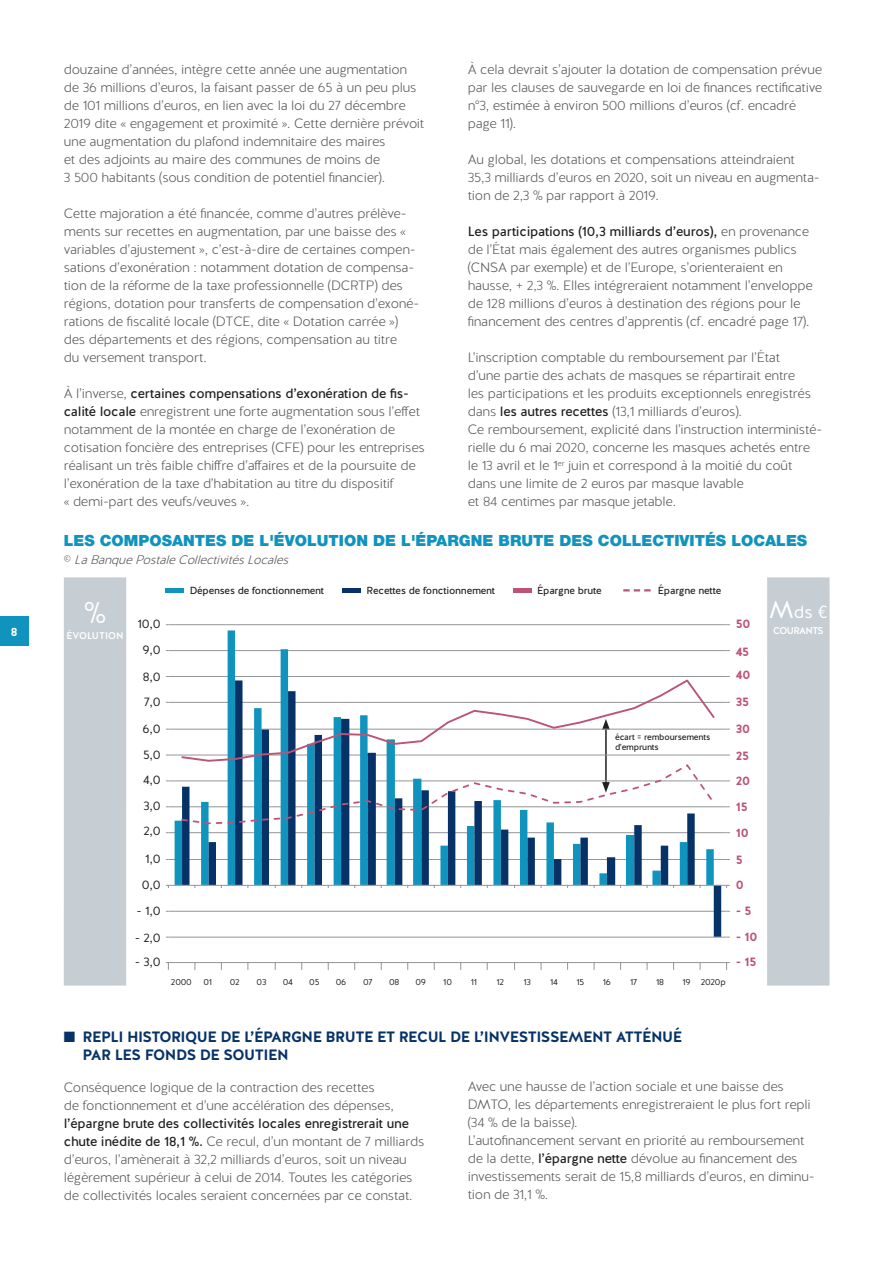
<style>
.page{position:relative;width:893px;height:1263px;background:#fff}
.page>*{position:absolute;margin:0;border:0;box-sizing:border-box;transform-origin:0 0}
.t1{font:30px "Halis R";color:#fff}
.t2{font:17.55px "Halis R";color:#fff}
.t3{font:900 15.45px "Helvetica Neue LT Std";color:#1093bd}
.t4{font:700 15px/18px "Halis R";letter-spacing:-.035em;color:#073268}
.t5{font:300 13.5px/18px "Halis R";letter-spacing:-.02em;color:#57585a}
.t6{font:12.3px/26px "Halis R";color:#231f20;text-align:center}
.t7{font:italic 300 12.3px "Halis R";color:#57585a}
.t8{font:700 12.3px/25.3px "Halis R";letter-spacing:-.02em;color:#bd5376}
.t9{font:700 12px "Halis R";color:#fff}
.t10{font:10.2px "Halis R";letter-spacing:-.02em;color:#231f20}
.t11{font:500 9.75px "Halis R";color:#fff}
.t12{font:500 9.75px "Halis R";letter-spacing:-.06em;color:#fff}
.t13{font:8.85px "Halis R";letter-spacing:-.02em;color:#231f20}
.t14{font:8.85px/10.4px "Halis R";letter-spacing:-.02em;color:#231f20}
.s1{font-weight:400;color:#231f20}
.s2{font-style:normal}
.s3{font-size:24.3px}
</style>
<div class="page">
<div style="left:0;top:617px;width:29px;height:29px;background:#1093bd"></div>
<div style="left:64px;top:577px;width:62px;height:408px;background:#c6ced4"></div>
<div style="left:767px;top:577px;width:63px;height:408px;background:#c6ced4"></div>
<hr style="left:343px;top:588px;width:18px;height:4px;background:#073268">
<hr style="left:513px;top:588px;width:18px;height:4px;background:#bd5376">
<hr style="left:166px;top:588px;width:18px;height:4px;background:#1093bd">
<svg style="left:623px;top:589px;width:28px;height:2px"></svg>
<hr style="left:168px;top:624px;width:559px;height:1px;background:#939598">
<hr style="left:168px;top:650px;width:559px;height:1px;background:#939598">
<hr style="left:168px;top:676px;width:559px;height:1px;background:#939598">
<hr style="left:168px;top:702px;width:559px;height:1px;background:#939598">
<hr style="left:168px;top:729px;width:559px;height:1px;background:#939598">
<hr style="left:168px;top:754px;width:559px;height:1px;background:#939598">
<hr style="left:168px;top:780px;width:559px;height:1px;background:#939598">
<hr style="left:168px;top:806px;width:559px;height:1px;background:#939598">
<hr style="left:168px;top:832px;width:559px;height:1px;background:#939598">
<hr style="left:168px;top:859px;width:559px;height:1px;background:#939598">
<hr style="left:168px;top:911px;width:559px;height:1px;background:#939598">
<hr style="left:168px;top:937px;width:559px;height:1px;background:#939598">
<svg style="left:175px;top:630px;width:114px;height:255px"></svg>
<svg style="left:182px;top:701px;width:539px;height:236px"></svg>
<hr style="left:168px;top:885px;width:559px;height:1px;background:#939598">
<hr style="left:168px;top:962px;width:559px;height:1px;background:#939598">
<svg style="left:726px;top:962px;width:4px;height:8px"></svg>
<svg style="left:166px;top:962px;width:3px;height:8px"></svg>
<svg style="left:180px;top:678px;width:536px;height:85px"></svg>
<svg style="left:181px;top:764px;width:531px;height:60px"></svg>
<p class="t9" style="left:11px;top:624px;width:8px">8</p>
<p class="t5" style="left:64px;top:61px;width:362px">douzaine d’années, intègre cette année une augmentation de 36 millions d’euros, la faisant passer de 65 à un peu plus de 101 millions d’euros, en lien avec la loi du 27 décembre 2019 dite « engagement et proximité ». Cette dernière prévoit une augmentation du plafond indemnitaire des maires<br>et des adjoints au maire des communes de moins de<br>3 500 habitants (sous condition de potentiel financier).</p>
<p class="t5" style="left:64px;top:205px;width:357px">Cette majoration a été financée, comme d’autres prélève&shy;ments sur recettes en augmentation, par une baisse des « variables d’ajustement », c’est-à-dire de certaines compen&shy;sations d’exonération : notamment dotation de compensa&shy;tion de la réforme de la taxe professionnelle (DCRTP) des régions, dotation pour transferts de compensation d’exoné&shy;rations de fiscalité locale (DTCE, dite « Dotation carrée ») des départements et des régions, compensation au titre<br>du versement transport.</p>
<p class="t5" style="left:64px;top:385px;width:363px">À l’inverse, <span class="s1">certaines compensations d’exonération de fis&shy;calité locale</span> enregistrent une forte augmentation sous l’effet notamment de la montée en charge de l’exonération de cotisation foncière des entreprises (CFE) pour les entreprises réalisant un très faible chiffre d’affaires et de la poursuite de l’exonération de la taxe d’habitation au titre du dispositif<br>« demi-part des veufs/veuves ».</p>
<p class="t5" style="left:468px;top:61px;width:356px">À cela devrait s’ajouter la dotation de compensation prévue par les clauses de sauvegarde en loi de finances rectificative n°3, estimée à environ 500 millions d’euros (cf. encadré page 11).</p>
<p class="t5" style="left:468px;top:151px;width:353px">Au global, les dotations et compensations atteindraient<br>35,3 milliards d’euros en 2020, soit un niveau en augmenta&shy;tion de 2,3 % par rapport à 2019.</p>
<p class="t5" style="left:468px;top:223px;width:347px"><span class="s1">Les participations (10,3 milliards d’euros),</span> en provenance de l’État mais également des autres organismes publics (CNSA par exemple) et de l’Europe, s’orienteraient en hausse, + 2,3 %. Elles intégreraient notamment l’enveloppe de 128 millions d’euros à destination des régions pour le financement des centres d’apprentis (cf. encadré page 17).</p>
<p class="t5" style="left:468px;top:349px;width:356px">L’inscription comptable du remboursement par l’État<br>d’une partie des achats de masques se répartirait entre<br>les participations et les produits exceptionnels enregistrés dans <span class="s1">les autres recettes</span> (13,1 milliards d’euros).<br>Ce remboursement, explicité dans l’instruction interministé&shy;rielle du 6 mai 2020, concerne les masques achetés entre le 13 avril et le 1<sup>er</sup> juin et correspond à la moitié du coût dans une limite de 2 euros par masque lavable<br>et 84 centimes par masque jetable.</p>
<p class="t3" style="left:64px;top:531px;width:745px">LES COMPOSANTES DE L'ÉVOLUTION DE L'ÉPARGNE BRUTE DES COLLECTIVITÉS LOCALES</p>
<p class="t7" style="left:64px;top:552px;width:230px"><span class="s2">©</span> LaBanquePostaleCollectivitésLocales</p>
<h1 class="t1" style="left:84px;top:593px;width:23px">%</h1>
<p class="t11" style="left:66px;top:629px;width:59px">ÉVOLUTION</p>
<p class="t10" style="left:190px;top:584px;width:136px">Dépenses de fonctionnement</p>
<p class="t10" style="left:367px;top:584px;width:130px">Recettes de fonctionnement</p>
<p class="t10" style="left:537px;top:584px;width:66px">Épargne brute</p>
<p class="t10" style="left:658px;top:584px;width:65px">Épargne nette</p>
<p class="t2" style="left:769px;top:601px;width:60px"><span class="s3">M</span>ds €</p>
<p class="t12" style="left:773px;top:624px;width:52px">COURANTS</p>
<p class="t8" style="left:736px;top:611px;width:16px">50</p>
<p class="t8" style="left:736px;top:640px;width:16px;line-height:23.2px">45<br>40</p>
<p class="t8" style="left:736px;top:689px;width:16px;line-height:26.4px">35<br>30</p>
<p class="t8" style="left:736px;top:744px;width:16px;line-height:24.3px">25<br>20</p>
<p class="t8" style="left:736px;top:794px;width:14px">15<br>10</p>
<p class="t8" style="left:736px;top:847px;width:9px">5<br>0</p>
<p class="t8" style="left:736px;top:898px;width:17px">- 5</p>
<p class="t8" style="left:736px;top:924px;width:23px">- 10</p>
<p class="t8" style="left:736px;top:949px;width:22px">- 15</p>
<p class="t6" style="left:138px;top:611px;width:25px">10,0<br>9,0<br>8,0<br>7,0<br>6,0<br>5,0<br>4,0<br>3,0<br>2,0</p>
<p class="t6" style="left:142px;top:846px;width:20px;text-align:left">1,0<br>0,0</p>
<p class="t6" style="left:137px;top:898px;width:26px">- 1,0</p>
<p class="t6" style="left:135px;top:924px;width:27px">- 2,0</p>
<p class="t6" style="left:135px;top:949px;width:27px">- 3,0</p>
<p class="t14" style="left:615px;top:732px;width:97px">écart = remboursements d'emprunts</p>
<p class="t13" style="left:171px;top:976px;width:22px">2000</p>
<p class="t13" style="left:203px;top:976px;width:10px">01</p>
<p class="t13" style="left:230px;top:976px;width:12px">02</p>
<p class="t13" style="left:257px;top:976px;width:11px">03</p>
<p class="t13" style="left:283px;top:976px;width:12px">04</p>
<p class="t13" style="left:309px;top:976px;width:12px">05</p>
<p class="t13" style="left:336px;top:976px;width:12px">06</p>
<p class="t13" style="left:363px;top:976px;width:11px">07</p>
<p class="t13" style="left:389px;top:976px;width:12px">08</p>
<p class="t13" style="left:415px;top:976px;width:12px">09</p>
<p class="t13" style="left:443px;top:976px;width:10px">10</p>
<p class="t13" style="left:471px;top:976px;width:8px">11</p>
<p class="t13" style="left:497px;top:976px;width:9px">12</p>
<p class="t13" style="left:523px;top:976px;width:9px">13</p>
<p class="t13" style="left:550px;top:976px;width:9px">14</p>
<p class="t13" style="left:576px;top:976px;width:9px">15</p>
<p class="t13" style="left:603px;top:976px;width:10px">16</p>
<p class="t13" style="left:630px;top:976px;width:9px">17</p>
<p class="t13" style="left:656px;top:976px;width:9px">18</p>
<p class="t13" style="left:682px;top:976px;width:45px">19 2020p</p>
<p class="t4" style="left:83px;top:1028px;width:601px;text-indent:-19px">■ REPLI HISTORIQUE DE L’ÉPARGNE BRUTE ET RECUL DE L’INVESTISSEMENT ATTÉNUÉ<br>PAR LES FONDS DE SOUTIEN</p>
<p class="t5" style="left:64px;top:1078px;width:332px">Conséquence logique de la contraction des recettes<br>de fonctionnement et d’une accélération des dépenses,</p>
<p class="t5" style="left:64px;top:1114px;width:362px"><span class="s1">l’épargne brute des collectivités locales enregistrerait une chute inédite de 18,1 %.</span> Ce recul, d’un montant de 7 milliards d’euros, l’amènerait à 32,2 milliards d’euros, soit un niveau légèrement supérieur à celui de 2014. Toutes les catégories de collectivités locales seraient concernées par ce constat.</p>
<p class="t5" style="left:468px;top:1078px;width:348px">Avec une hausse de l’action sociale et une baisse des DMTO, les départements enregistreraient le plus fort repli (34 % de la baisse).<br>L’autofinancement servant en priorité au remboursement de la dette, <span class="s1">l’épargne nette</span> dévolue au financement des investissements serait de 15,8 milliards d’euros, en diminu&shy;tion de 31,1 %.</p>
</div>
